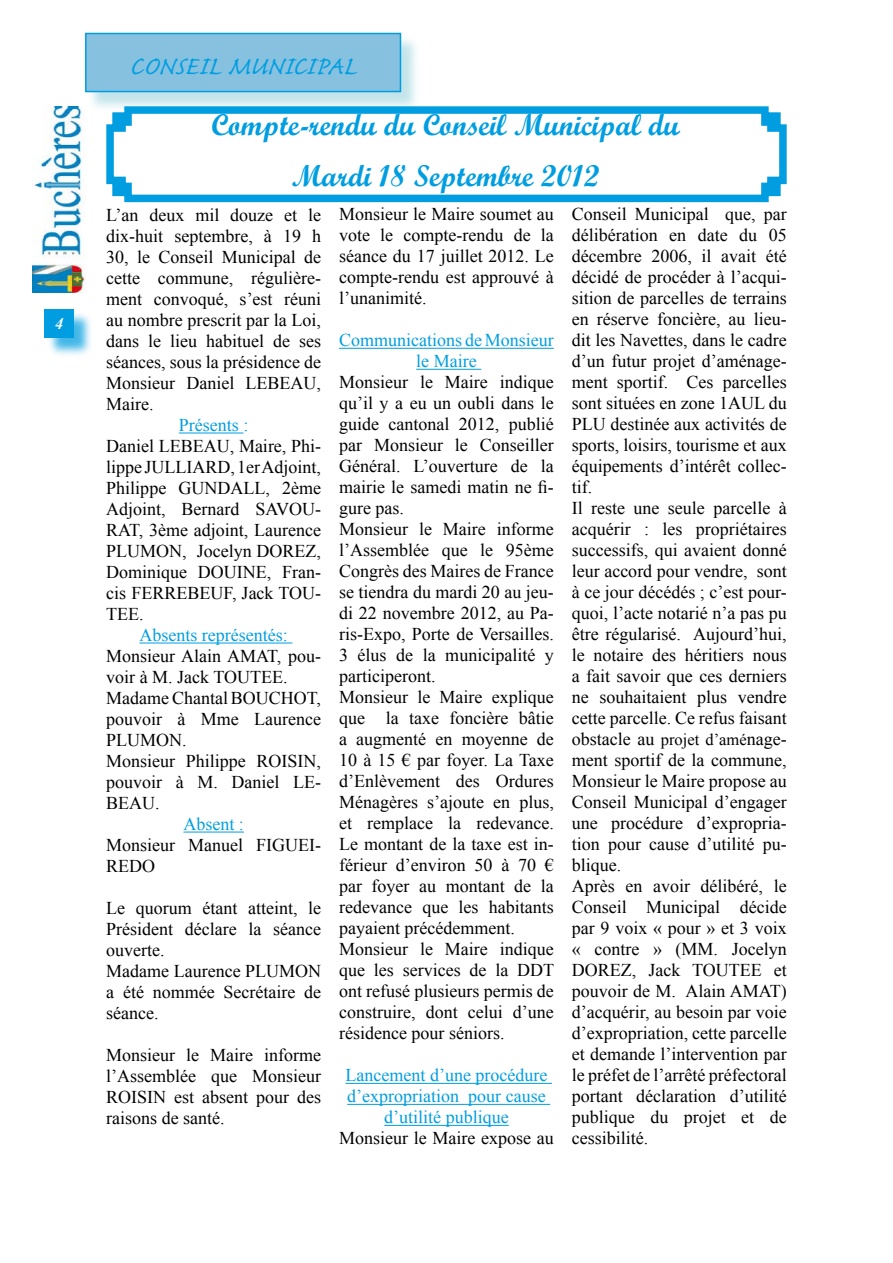
<style>
.page{position:relative;width:893px;height:1263px;background:#fff}
.page>*{position:absolute;margin:0;border:0;box-sizing:border-box;transform-origin:0 0}
.t1{font:33px "Caflisch Script Pro";color:#009ee0}
.t2{font:30px/51px "Script MT Bold";color:#009ee0;text-align:center}
.t3{font:18px/21px "Times New Roman";color:#000}
.t4{font:18px/21px "Times New Roman";color:#009ee0;text-align:center}
.t5{font:italic 700 16.5px "Times New Roman";color:#fff}
.s1{font-size:16.5px}
</style>
<div class="page">
<img style="left:33px;top:106px;width:52px;height:187px">
<div style="left:46px;top:311px;width:49px;height:47px;background:#009ee0;opacity:.75"></div>
<div style="left:45px;top:309px;width:29px;height:29px;background:#009ee0"></div>
<div style="left:87px;top:34px;width:334px;height:78px;background:#afdce4;opacity:.75"></div>
<div style="left:86px;top:34px;width:314px;height:58px;background:#87c1e0"></div>
<div style="left:85px;top:33px;width:316px;height:59px;border:2px solid #009ee0"></div>
<svg style="left:103px;top:103px;width:684px;height:100px"></svg>
<hr style="left:179px;top:433px;width:64px;height:1px;background:#009ee0">
<hr style="left:139px;top:643px;width:153px;height:1px;background:#009ee0">
<hr style="left:183px;top:832px;width:61px;height:1px;background:#009ee0">
<hr style="left:339px;top:348px;width:215px;height:1px;background:#009ee0">
<hr style="left:416px;top:369px;width:65px;height:1px;background:#009ee0">
<hr style="left:346px;top:1083px;width:206px;height:1px;background:#009ee0">
<hr style="left:347px;top:1104px;width:203px;height:1px;background:#009ee0">
<hr style="left:384px;top:1125px;width:125px;height:1px;background:#009ee0">
<p class="t5" style="left:55px;top:312px;width:10px">4</p>
<h1 class="t1" style="left:130px;top:49px;width:229px">CONSEIL MUNICIPAL</h1>
<h2 class="t2" style="left:212px;top:99px;width:470px">Compte-rendu du Conseil Municipal du<br>Mardi 18 Septembre 2012</h2>
<p class="t3" style="left:106px;top:204px;width:216px;text-align:justify">L’an deux mil douze et le dix-huit septembre, à 19 h 30, le Conseil Municipal de cette commune, régulière&shy;ment convoqué, s’est réuni au nombre prescrit par la Loi, dans le lieu habituel de ses séances, sous la présidence de Monsieur Daniel LEBEAU, Maire.</p>
<p class="t4" style="left:179px;top:414px;width:71px">Présents :</p>
<p class="t3" style="left:106px;top:435px;width:216px;text-align:justify">Daniel LEBEAU, Maire, Phi&shy;lippe JULLIARD, 1er Adjoint, Philippe GUNDALL, 2ème Adjoint, Bernard SAVOU-RAT, 3ème adjoint, Laurence PLUMON, Jocelyn DOREZ, Dominique DOUINE, Fran&shy;cis FERREBEUF, Jack TOU-TEE.</p>
<p class="t4" style="left:139px;top:624px;width:150px">Absents représentés:</p>
<p class="t3" style="left:106px;top:645px;width:216px">Monsieur Alain AMAT, pou&shy;voir à M. Jack TOUTEE.<br>Madame Chantal BOUCHOT, pouvoir à Mme Laurence<br>PLUMON.<br>Monsieur Philippe ROISIN, pouvoir à M. Daniel LE-<br>BEAU.</p>
<p class="t4" style="left:183px;top:813px;width:62px">Absent :</p>
<p class="t3" style="left:106px;top:834px;width:216px">Monsieur Manuel FIGUEI-<br>REDO</p>
<p class="t3" style="left:106px;top:897px;width:216px">Le quorum étant atteint, le<br>Président déclare la séance ouverte.<br>Madame Laurence PLUMON a été nommée Secrétaire de séance.</p>
<p class="t3" style="left:106px;top:1044px;width:216px;text-align:justify">Monsieur le Maire informe l’Assemblée que Monsieur ROISIN est absent pour des raisons de santé.</p>
<p class="t3" style="left:339px;top:203px;width:216px;text-align:justify">Monsieur le Maire soumet au vote le compte-rendu de la séance du 17 juillet 2012. Le compte-rendu est approuvé à l’unanimité.</p>
<p class="t4" style="left:339px;top:329px;width:216px">Communications de Monsieur le Maire</p>
<p class="t3" style="left:339px;top:371px;width:217px">Monsieur le Maire indique qu’il y a eu un oubli dans le guide cantonal 2012, publié par Monsieur le Conseiller<br>Général. L’ouverture de la mairie le samedi matin ne fi&shy;gure pas.<br>Monsieur le Maire informe l’Assemblée que le 95ème<br>Congrès des Maires de France se tiendra du mardi 20 au jeu&shy;di 22 novembre 2012, au Pa&shy;ris-Expo, Porte de Versailles.<br>3 élus de la municipalité y participeront.<br>Monsieur le Maire explique que la taxe foncière bâtie a augmenté en moyenne de<br>10 à 15 € par foyer. La Taxe d’Enlèvement des Ordures<br>Ménagères s’ajoute en plus, et remplace la redevance.<br>Le montant de la taxe est in&shy;férieur d’environ 50 à 70 € par foyer au montant de la redevance que les habitants payaient précédemment.<br>Monsieur le Maire indique que les services de la DDT ont refusé plusieurs permis de construire, dont celui d’une résidence pour séniors.</p>
<p class="t4" style="left:346px;top:1064px;width:203px">Lancement d’une procédure d’expropriation pour cause d’utilité publique</p>
<p class="t3" style="left:339px;top:1127px;width:216px">Monsieur le Maire expose au</p>
<p class="t3" style="left:572px;top:203px;width:216px">Conseil Municipal que, par délibération en date du 05 décembre 2006, il avait été décidé de procéder à l’acqui&shy;sition de parcelles de terrains en réserve foncière, au lieu&shy;dit les Navettes, dans le cadre d’un futur projet d’aménage&shy;ment sportif. Ces parcelles sont situées en zone 1AUL du<br>PLU destinée aux activités de sports, loisirs, tourisme et aux équipements d’intérêt collec&shy;tif.<br>Il reste une seule parcelle à acquérir : les propriétaires successifs, qui avaient donné leur accord pour vendre, sont à ce jour décédés ; c’est pour&shy;quoi, l’acte notarié n’a pas pu être régularisé. Aujourd’hui, le notaire des héritiers nous a fait savoir que ces derniers ne souhaitaient plus vendre cette parcelle. Ce refus faisant obstacle au <span class="s1">projet d’amé</span>nage&shy;ment sportif de la commune,<br>Monsieur le Maire propose au<br>Conseil Municipal d’engager une procédure d’expropria&shy;tion pour cause d’utilité pu&shy;blique.<br>Après en avoir délibéré, le<br>Conseil Municipal décide par 9 voix « pour » et 3 voix « contre » (MM. Jocelyn<br>DOREZ, Jack TOUTEE et pouvoir de M. Alain AMAT) d’acquérir, au besoin par voie d’expropriation, cette parcelle et demande l’intervention par le préfet de l’arrêté préfectoral portant déclaration d’utilité publique du projet et de cessibilité.</p>
</div>
